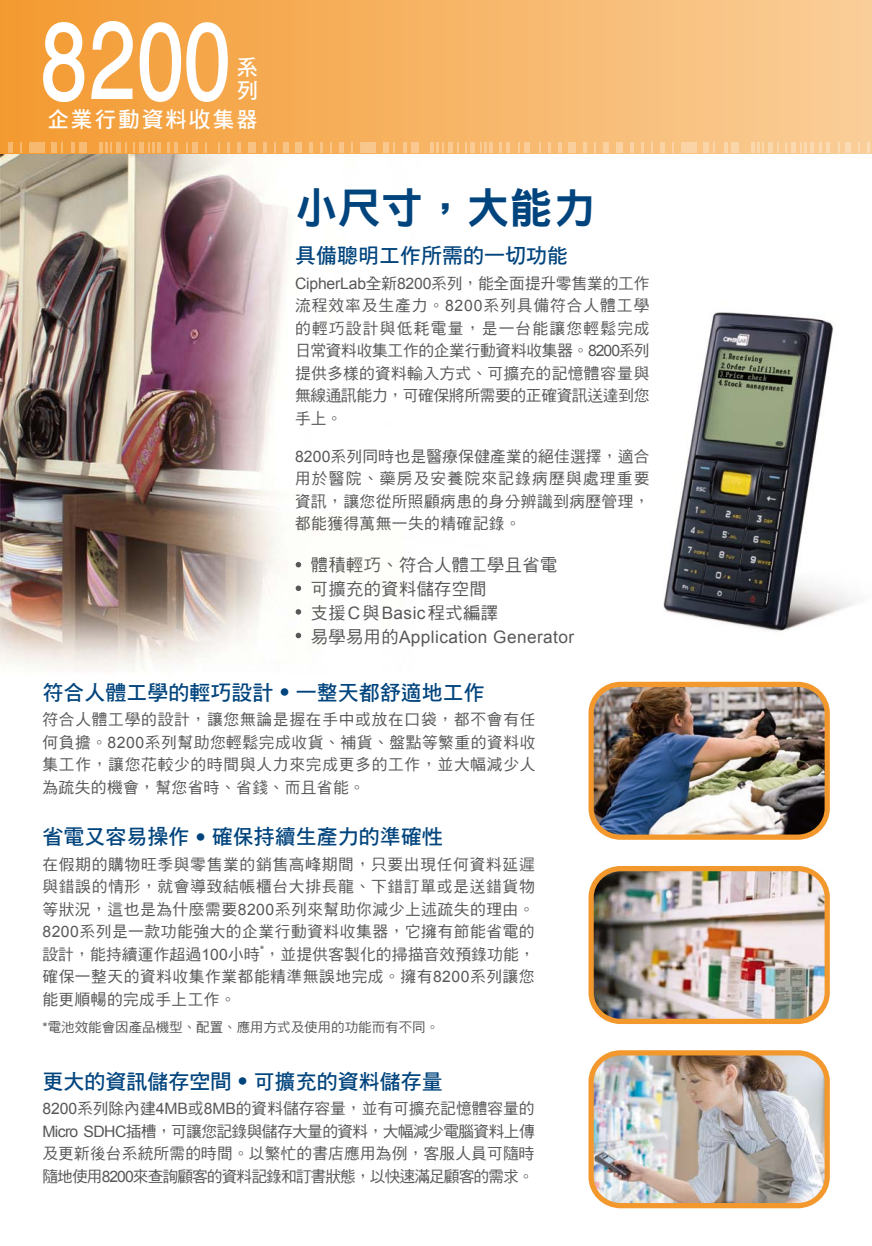
<style>
.page{position:relative;width:872px;height:1246px;background:#fff}
.page>*{position:absolute;margin:0;border:0;box-sizing:border-box;transform-origin:0 0}
.t1{font:109.2px "Helvetica";color:#fff;scale:.76 1}
.t2{font:42.9px "DF Hei Std W9";color:#00447d}
.t3{font:21.9px/23.9px "DF Hei Std W7";letter-spacing:.08em;color:#fff}
.t4{font:21px "DF Hei Std W7";color:#00447d}
.t5{font:17.25px/24px "DF Hei Std W5";letter-spacing:.025em;color:#595757}
.t6{font:15.75px/22.5px "DF Hei Std W5";letter-spacing:.025em;color:#595757;text-align:justify}
.t7{font:13.5px "DF Hei Std W5";color:#595757}
.s1{font-family:"Arial"}
</style>
<div class="page">
<img style="left:617px;top:312px;width:239px;height:370px">
<img style="left:0;top:153px;width:487px;height:518px">
<img style="left:594px;top:688px;width:230px;height:146px">
<div style="left:588px;top:682px;width:242px;height:158px;border:5px solid #f3982d;border-radius:29px"></div>
<img style="left:594px;top:872px;width:230px;height:146px">
<img style="left:594px;top:1056px;width:230px;height:146px">
<div style="left:0;top:0;width:872px;height:153px;background:linear-gradient(to right,#f39a31,#face99)"></div>
<div style="left:588px;top:1050px;width:242px;height:158px;border:5px solid #f3982d;border-radius:29px"></div>
<div style="left:361px;top:142px;width:15px;height:11px;background:#f8c78c"></div>
<hr style="left:403px;top:142px;width:4px;height:11px;background:#f9c990">
<svg style="left:393px;top:142px;width:2px;height:11px"></svg>
<div style="left:448px;top:142px;width:5px;height:11px;background:#f9cb93"></div>
<div style="left:383px;top:142px;width:6px;height:11px;background:#f9c88e"></div>
<div style="left:411px;top:142px;width:7px;height:11px;background:#f9c991"></div>
<hr style="left:430px;top:142px;width:4px;height:11px;background:#f9ca92">
<svg style="left:436px;top:142px;width:7px;height:11px"></svg>
<div style="left:470px;top:142px;width:5px;height:11px;background:#f9cb95"></div>
<div style="left:524px;top:142px;width:6px;height:11px;background:#facd99"></div>
<svg style="left:499px;top:142px;width:10px;height:11px"></svg>
<hr style="left:489px;top:142px;width:4px;height:11px;background:#f9cc97">
<svg style="left:480px;top:142px;width:7px;height:11px"></svg>
<div style="left:296px;top:142px;width:6px;height:11px;background:#f8c486"></div>
<svg style="left:263px;top:142px;width:3px;height:11px"></svg>
<div style="left:283px;top:142px;width:5px;height:11px;background:#f8c485"></div>
<div style="left:248px;top:142px;width:7px;height:11px;background:#f7c283"></div>
<hr style="left:237px;top:142px;width:4px;height:11px;background:#f7c182">
<svg style="left:218px;top:142px;width:2px;height:11px"></svg>
<svg style="left:227px;top:142px;width:3px;height:11px"></svg>
<svg style="left:351px;top:142px;width:2px;height:11px"></svg>
<div style="left:339px;top:142px;width:5px;height:11px;background:#f8c68a"></div>
<hr style="left:309px;top:142px;width:4px;height:11px;background:#f8c587">
<svg style="left:330px;top:142px;width:2px;height:11px"></svg>
<svg style="left:320px;top:142px;width:3px;height:11px"></svg>
<div style="left:681px;top:142px;width:15px;height:11px;background:#fad4a7"></div>
<svg style="left:723px;top:142px;width:4px;height:11px"></svg>
<svg style="left:713px;top:142px;width:2px;height:11px"></svg>
<svg style="left:777px;top:142px;width:2px;height:11px"></svg>
<div style="left:768px;top:142px;width:5px;height:11px;background:#fad8ae"></div>
<div style="left:703px;top:142px;width:6px;height:11px;background:#fad5a9"></div>
<div style="left:731px;top:142px;width:7px;height:11px;background:#fad6ab"></div>
<svg style="left:751px;top:142px;width:13px;height:11px"></svg>
<hr style="left:826px;top:142px;width:4px;height:11px;background:#fbdbb3">
<svg style="left:838px;top:142px;width:2px;height:11px"></svg>
<svg style="left:785px;top:142px;width:2px;height:11px"></svg>
<div style="left:791px;top:142px;width:5px;height:11px;background:#fbd9b1"></div>
<div style="left:844px;top:142px;width:6px;height:11px;background:#fbdbb5"></div>
<svg style="left:819px;top:142px;width:3px;height:11px"></svg>
<svg style="left:809px;top:142px;width:4px;height:11px"></svg>
<svg style="left:800px;top:142px;width:7px;height:11px"></svg>
<div style="left:616px;top:142px;width:7px;height:11px;background:#fad2a3"></div>
<hr style="left:583px;top:142px;width:4px;height:11px;background:#fad09e">
<svg style="left:594px;top:142px;width:2px;height:11px"></svg>
<div style="left:603px;top:142px;width:6px;height:11px;background:#fad1a1"></div>
<div style="left:569px;top:142px;width:7px;height:11px;background:#facf9e"></div>
<svg style="left:558px;top:142px;width:3px;height:11px"></svg>
<svg style="left:548px;top:142px;width:2px;height:11px"></svg>
<svg style="left:672px;top:142px;width:2px;height:11px"></svg>
<hr style="left:660px;top:142px;width:4px;height:11px;background:#fad4a5">
<svg style="left:630px;top:142px;width:3px;height:11px"></svg>
<svg style="left:641px;top:142px;width:2px;height:11px"></svg>
<div style="left:29px;top:142px;width:15px;height:11px;background:#f7b971"></div>
<svg style="left:72px;top:142px;width:3px;height:11px"></svg>
<svg style="left:61px;top:142px;width:2px;height:11px"></svg>
<svg style="left:125px;top:142px;width:2px;height:11px"></svg>
<div style="left:116px;top:142px;width:5px;height:11px;background:#f7bd78"></div>
<div style="left:51px;top:142px;width:6px;height:11px;background:#f7ba72"></div>
<div style="left:79px;top:142px;width:7px;height:11px;background:#f7bb74"></div>
<svg style="left:99px;top:142px;width:13px;height:11px"></svg>
<hr style="left:174px;top:142px;width:4px;height:11px;background:#f7bf7d">
<svg style="left:186px;top:142px;width:2px;height:11px"></svg>
<svg style="left:133px;top:142px;width:2px;height:11px"></svg>
<div style="left:139px;top:142px;width:5px;height:11px;background:#f7be7a"></div>
<div style="left:192px;top:142px;width:6px;height:11px;background:#f7bf7e"></div>
<svg style="left:167px;top:142px;width:3px;height:11px"></svg>
<svg style="left:148px;top:142px;width:13px;height:11px"></svg>
<svg style="left:20px;top:142px;width:2px;height:11px"></svg>
<div style="left:8px;top:142px;width:5px;height:11px;background:#f6b86e"></div>
<svg style="left:866px;top:142px;width:3px;height:11px"></svg>
<svg style="left:296px;top:562px;width:5px;height:5px"></svg>
<svg style="left:296px;top:585px;width:5px;height:6px"></svg>
<svg style="left:296px;top:609px;width:5px;height:6px"></svg>
<svg style="left:296px;top:633px;width:5px;height:5px"></svg>
<svg style="left:42px;top:21px;width:43px;height:82px;background:#f5aa53"></svg>
<svg style="left:91px;top:20px;width:42px;height:80px;background:#f5ac56"></svg>
<svg style="left:139px;top:22px;width:89px;height:81px;background:#f5af5d"></svg>
<div style="left:588px;top:866px;width:242px;height:158px;border:5px solid #f3982d;border-radius:29px"></div>
<p class="t1" style="left:41px;top:-23px;width:251px">8200</p>
<p class="t3" style="left:47px;top:107px;width:212px">企業行動資料收集器</p>
<p class="t3" style="left:236px;top:54px;width:22px">系列</p>
<p class="t2" style="left:295px;top:185px;width:302px">小尺寸，大能力</p>
<p class="t4" style="left:295px;top:245px;width:274px">具備聰明工作所需的一切功能</p>
<p class="t6" style="left:295px;top:272px;width:356px"><span class="s1">CipherLab</span>全新<span class="s1">8200</span>系列，能全面提升零售業的工作流程效率及生產力。<span class="s1">8200</span>系列具備符合人體工學的輕巧設計與低耗電量，是一台能讓您輕鬆完成日常資料收集工作的企業行動資料收集器。<span class="s1">8200</span>系列提供多樣的資料輸入方式、可擴充的記憶體容量與無線通訊能力，可確保將所需要的正確資訊送達到您手上。</p>
<p class="t6" style="left:295px;top:444px;width:356px"><span class="s1">8200</span>系列同時也是醫療保健產業的絕佳選擇，適合用於醫院、藥房及安養院來記錄病歷與處理重要資訊，讓您從所照顧病患的身分辨識到病歷管理，都能獲得萬無一失的精確記錄。</p>
<p class="t5" style="left:311px;top:552px;width:265px">體積輕巧、符合人體工學且省電可擴充的資料儲存空間<br>支援<span class="s1">C</span>與<span class="s1">Basic</span>程式編譯<br>易學易用的<span class="s1">Application Generator</span></p>
<p class="t4" style="left:42px;top:681px;width:444px">符合人體工學的輕巧設計 <sup>●</sup> 一整天都舒適地工作</p>
<p class="t6" style="left:42px;top:708px;width:495px">符合人體工學的設計，讓您無論是握在手中或放在口袋，都不會有任何負擔。<span class="s1">8200</span>系列幫助您輕鬆完成收貨、補貨、盤點等繁重的資料收集工作，讓您花較少的時間與人力來完成更多的工作，並大幅減少人為疏失的機會，幫您省時、省錢、而且省能。</p>
<p class="t4" style="left:42px;top:825px;width:402px">省電又容易操作 <sup>●</sup> 確保持續生產力的準確性</p>
<p class="t6" style="left:42px;top:853px;width:494px">在假期的購物旺季與零售業的銷售高峰期間，只要出現任何資料延遲與錯誤的情形，就會導致結帳櫃台大排長龍、下錯訂單或是送錯貨物等狀況，這也是為什麼需要<span class="s1">8200</span>系列來幫助你減少上述疏失的理由。<span class="s1">8200</span>系列是一款功能強大的企業行動資料收集器，它擁有節能省電的設計，能持續運作超過<span class="s1">100</span>小時<sup>*</sup>，並提供客製化的掃描音效預錄功能，確保一整天的資料收集作業都能精準無誤地完成。擁有<span class="s1">8200</span>系列讓您能更順暢的完成手上工作。</p>
<p class="t7" style="left:42px;top:1020px;width:398px"><span class="s1">*</span>電池效能會因產品機型、配置、應用方式及使用的功能而有不同。</p>
<p class="t4" style="left:42px;top:1070px;width:402px">更大的資訊儲存空間 <sup>●</sup> 可擴充的資料儲存量</p>
<p class="t6" style="left:42px;top:1097px;width:494px"><span class="s1">8200</span>系列除內建<span class="s1">4MB</span>或<span class="s1">8MB</span>的資料儲存容量，並有可擴充記憶體容量的<span class="s1">Micro SDHC</span>插槽，可讓您記錄與儲存大量的資料，大幅減少電腦資料上傳及更新後台系統所需的時間。以繁忙的書店應用為例，客服人員可隨時隨地使用<span class="s1">8200</span>來查詢顧客的資料記錄和訂書狀態，以快速滿足顧客的需求。</p>
</div>
